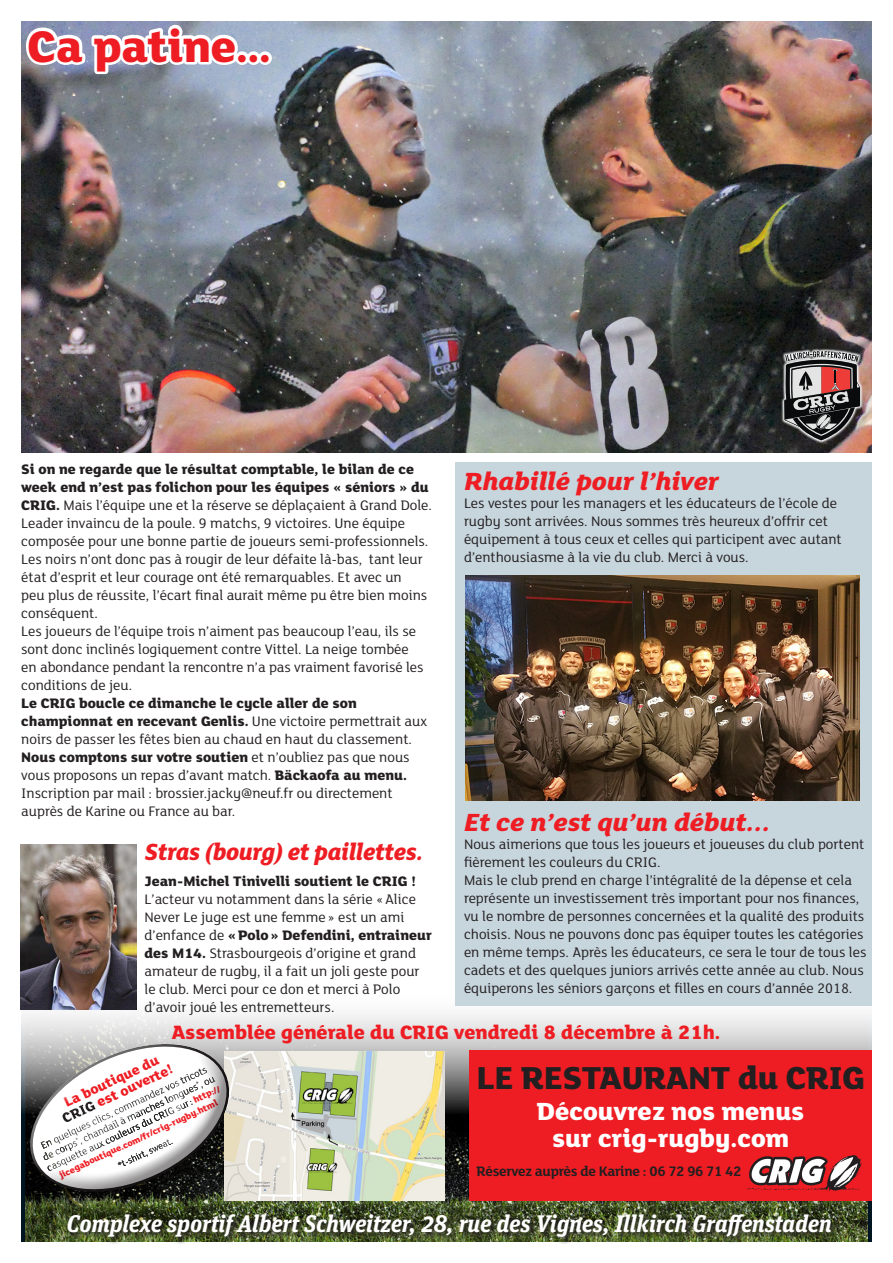
<style>
.page{position:relative;width:893px;height:1263px;background:#fff}
.page>*{position:absolute;margin:0;border:0;box-sizing:border-box;transform-origin:0 0}
.t1{font:800 48px "FS Lola";letter-spacing:-.01em;color:#ee1d23}
.t2{font:800 34.5px "FS Lola";letter-spacing:-.01em;color:#231f20}
.t3{font:italic 800 27px "FS Lola";letter-spacing:-.01em;color:#ee1d23}
.t4{font:800 27px "FS Lola";color:#fff}
.t5{font:italic 800 25.5px "FS Lola";letter-spacing:-.02em;color:#ee1d23;scale:.92 1}
.t6{font:italic 700 24px "Unit Slab OT";letter-spacing:-.01em;color:#fff}
.t7{font:800 21px "FS Lola";color:#ee1d23}
.t8{font:15px/18px "FS Lola";color:#231f20}
.t9{font:700 15px "FS Lola";letter-spacing:-.02em;color:#231f20}
.t10{font:800 15px/14.1px "FS Lola";color:#ee1d23}
.t11{font:800 9.6px/11.4px "FS Lola";color:#ee1d23}
.s1{font-weight:800}
</style>
<div class="page">
<img style="left:26px;top:986px;width:842px;height:255px">
<img style="left:21px;top:21px;width:851px;height:432px">
<img style="left:67px;top:1213px;width:772px;height:31px">
<img style="left:254px;top:1051px;width:190px;height:149px">
<svg style="left:21px;top:1013px;width:233px;height:213px"></svg>
<svg style="left:22px;top:22px;width:253px;height:55px"></svg>
<div style="left:470px;top:1050px;width:402px;height:150px;background:#ee1d23"></div>
<svg style="left:747px;top:1155px;width:115px;height:36px"></svg>
<div style="left:455px;top:462px;width:417px;height:544px;background:#c7d5dd"></div>
<img style="left:466px;top:575px;width:393px;height:225px">
<svg style="left:781px;top:348px;width:82px;height:95px"></svg>
<svg style="left:784px;top:351px;width:76px;height:89px;background:#726262"></svg>
<img style="left:21px;top:844px;width:115px;height:166px">
<p class="t1" style="left:28px;top:13px;width:245px">Ca patine…</p>
<p class="t8" style="left:21px;top:459px;width:412px"><span class="s1">Si on ne regarde que le résultat comptable, le bilan de ce week end n’est pas folichon pour les équipes « séniors » du CRIG.</span> Mais l’équipe une et la réserve se déplaçaient à Grand Dole.<br>Leader invaincu de la poule. 9 matchs, 9 victoires. Une équipe composée pour une bonne partie de joueurs semi-professionnels.<br>Les noirs n’ont donc pas à rougir de leur défaite là-bas, tant leur état d’esprit et leur courage ont été remarquables. Et avec un<br>peu plus de réussite, l’écart final aurait même pu être bien moins conséquent.<br>Les joueurs de l’équipe trois n’aiment pas beaucoup l’eau, ils se sont donc inclinés logiquement contre Vittel. La neige tombée<br>en abondance pendant la rencontre n’a pas vraiment favorisé les conditions de jeu.<br><span class="s1">Le CRIG boucle ce dimanche le cycle aller de son championnat en recevant Genlis.</span> Une victoire permettrait aux noirs de passer les fêtes bien au chaud en haut du classement.<br><span class="s1">Nous comptons sur votre soutien</span> et n’oubliez pas que nous vous proposons un repas d’avant match. <span class="s1">Bäckaofa au menu.<br></span>Inscription par mail : brossier.jacky@neuf.fr ou directement auprès de Karine ou France au bar.</p>
<p class="t5" style="left:145px;top:834px;width:305px">Stras (bourg) et paillettes.</p>
<p class="t8" style="left:145px;top:872px;width:289px"><span class="s1">Jean-Michel Tinivelli soutient le CRIG !<br></span>L’acteur vu notamment dans la série «Alice Never Le juge est une femme » est un ami d’enfance de <span class="s1">«Polo» Defendini, entraineur des M14.</span> Strasbourgeois d’origine et grand amateur de rugby, il a fait un joli geste pour le club. Merci pour ce don et merci à Polo d’avoir joué les entremetteurs.</p>
<p class="t3" style="left:464px;top:463px;width:256px">Rhabillé pour l’hiver</p>
<p class="t8" style="left:464px;top:494px;width:379px">Les vestes pour les managers et les éducateurs de l’école de rugby sont arrivées. Nous sommes très heureux d’offrir cet équipement à tous ceux et celles qui participent avec autant d’enthousiasme à la vie du club. Merci à vous.</p>
<p class="t3" style="left:464px;top:803px;width:308px">Et ce n’est qu’un début...</p>
<p class="t8" style="left:464px;top:834px;width:404px">Nous aimerions que tous les joueurs et joueuses du club portent fièrement les couleurs du CRIG.<br>Mais le club prend en charge l’intégralité de la dépense et cela représente un investissement très important pour nos finances, vu le nombre de personnes concernées et la qualité des produits choisis. Nous ne pouvons donc pas équiper toutes les catégories en même temps. Après les éducateurs, ce sera le tour de tous les cadets et des quelques juniors arrivés cette année au club. Nous équiperons les séniors garçons et filles en cours d’année 2018.</p>
<p class="t7" style="left:172px;top:1018px;width:550px">Assemblée générale du CRIG vendredi 8 décembre à 21h.</p>
<p class="t10" style="left:88px;top:1083px;width:83px;text-indent:-30px;rotate:-25deg">La boutique du est ouverte!</p>
<p class="t11" style="left:52px;top:1159px;width:183px;text-indent:153px;rotate:-25deg">http:// jicegaboutique.com/fr/crig-rugby.html</p>
<p class="t2" style="left:476px;top:1054px;width:390px">LE RESTAURANT du CRIG</p>
<p class="t4" style="left:537px;top:1092px;width:269px">Découvrez nos menus</p>
<p class="t4" style="left:552px;top:1119px;width:239px">sur crig-rugby.com</p>
<p class="t9" style="left:476px;top:1161px;width:266px">Réservez auprès de Karine : 06 72 96 71 42</p>
<p class="t6" style="left:67px;top:1208px;width:766px">Complexe sportif Albert Schweitzer, 28, rue des Vignes, Illkirch Graffenstaden</p>
</div>
